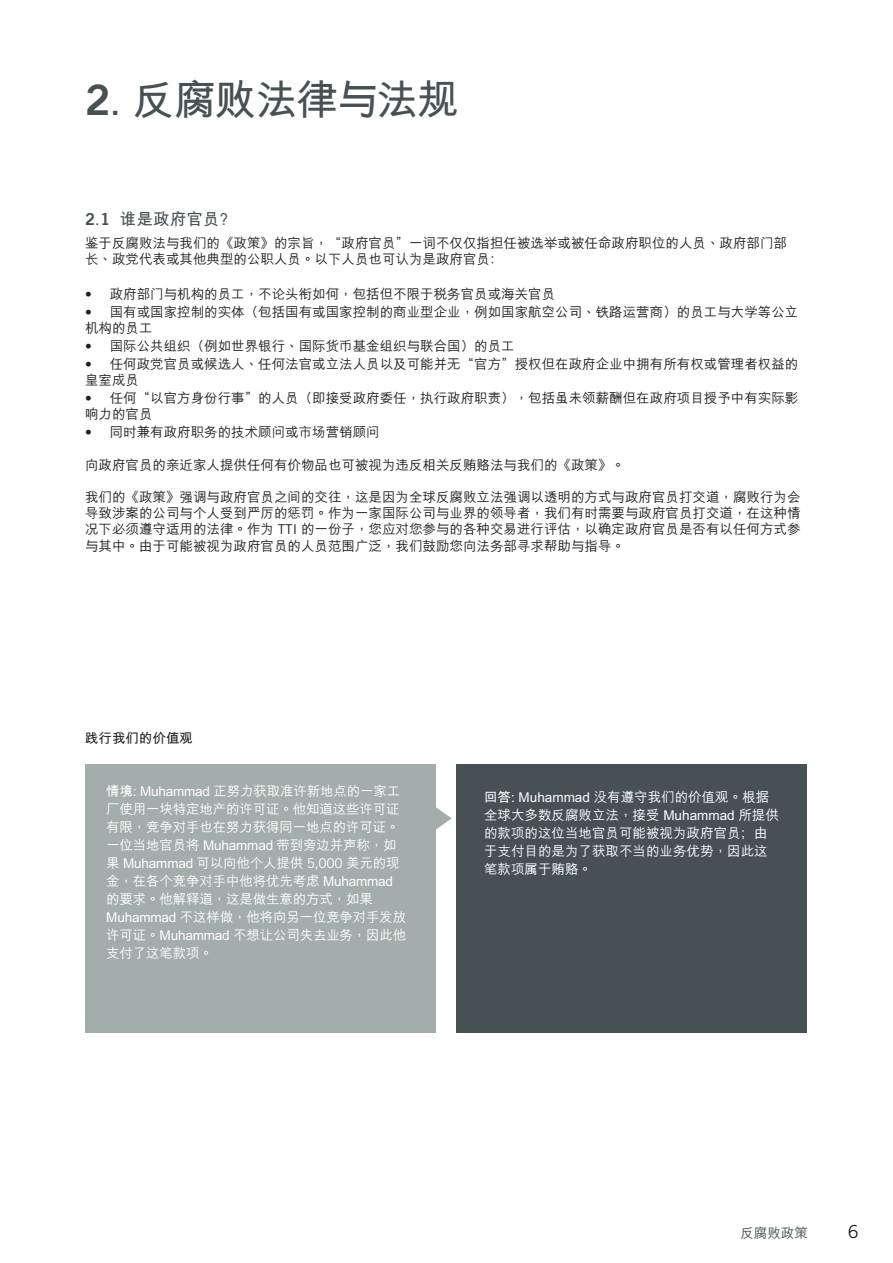
<style>
.page{position:relative;width:893px;height:1263px;background:#fff}
.page>*{position:absolute;margin:0;border:0;box-sizing:border-box;transform-origin:0 0}
._28pt_Bold{font:700 42px "M Hei PRC";letter-spacing:-.03em;color:#475153}
.t1{font:18px "Trade Gothic LT Std";color:#231f20}
._11pt_Bold{font:700 16.5px "M Hei PRC";letter-spacing:.01em;color:#475153}
._9pt{font:500 13.5px/16.2px "M Hei PRC";color:#231f20}
.t2{font:500 13.5px/18px "M Hei PRC";letter-spacing:-.015em;color:#fff}
.t3{font:700 13.5px "M Hei PRC";color:#231f20}
.t4{font:500 13.5px "M Hei PRC";color:#475153}
.s1{font-family:"Trade Gothic LT Pro Bd 2";font-weight:400}
.s2{font-family:"Trade Gothic LT Std Bd 2";font-weight:400}
.s3{font-family:"M Hei HK"}
.s4{font-family:"Trade Gothic LT Std Cn 18";font-weight:400}
.s5{font-family:"Trade Gothic LT Std";font-weight:400}
.s6{font-weight:700}
</style>
<div class="page">
<svg style="left:436px;top:807px;width:16px;height:23px"></svg>
<div style="left:85px;top:765px;width:351px;height:268px;background:#a3adab"></div>
<div style="left:456px;top:765px;width:351px;height:268px;background:#475153"></div>
<p class="_28pt_Bold" style="left:85px;top:77px;width:376px"><span class="s1">2</span>. 反腐败法律与法规</p>
<p class="_11pt_Bold" style="left:85px;top:209px;width:153px"><span class="s1">2</span>.<span class="s2">1</span> 谁是政府官员？</p>
<p class="_9pt" style="left:85px;top:235px;width:703px">鉴于反腐败法与我们的《政策》的宗旨<span class="s3">，</span>“政府官员”一词不仅仅指担任被选举或被任命政府职位的人员<span class="s3">、</span>政府部门部长<span class="s3">、</span>政党代表或其他典型的公职人员<span class="s3">。</span>以下人员也可认为是政府官员：</p>
<p class="_9pt" style="left:85px;top:286px;width:472px"><span class="s4">•</span> 政府部门与机构的员工<span class="s3">，</span>不论头衔如何<span class="s3">，</span>包括但不限于税务官员或海关官员</p>
<p class="_9pt" style="left:85px;top:304px;width:715px"><span class="s4">•</span> 国有或国家控制的实体（包括国有或国家控制的商业型企业<span class="s3">，</span>例如国家航空公司<span class="s3">、</span>铁路运营商）的员工与大学等公立机构的员工</p>
<p class="_9pt" style="left:85px;top:338px;width:431px"><span class="s4">•</span> 国际公共组织（例如世界银行<span class="s3">、</span>国际货币基金组织与联合国）的员工</p>
<p class="_9pt" style="left:85px;top:356px;width:715px"><span class="s4">•</span> 任何政党官员或候选人<span class="s3">、</span>任何法官或立法人员以及可能并无“官方”授权但在政府企业中拥有所有权或管理者权益的皇室成员</p>
<p class="_9pt" style="left:85px;top:390px;width:715px"><span class="s4">•</span> 任何“以官方身份行事”的人员（即接受政府委任<span class="s3">，</span>执行政府职责）<span class="s3">，</span>包括虽未领薪酬但在政府项目授予中有实际影响力的官员</p>
<p class="_9pt" style="left:85px;top:424px;width:296px"><span class="s4">•</span> 同时兼有政府职务的技术顾问或市场营销顾问</p>
<p class="_9pt" style="left:85px;top:457px;width:541px">向政府官员的亲近家人提供任何有价物品也可被视为违反相关反贿赂法与我们的《政策》<span class="s3">。</span></p>
<p class="_9pt" style="left:85px;top:489px;width:717px;text-align:justify">我们的《政策》强调与政府官员之间的交往<span class="s3">，</span>这是因为全球反腐败立法强调以透明的方式与政府官员打交道<span class="s3">，</span>腐败行为会导致涉案的公司与个人受到严厉的惩罚<span class="s3">。</span>作为一家国际公司与业界的领导者<span class="s3">，</span>我们有时需要与政府官员打交道<span class="s3">，</span>在这种情况下必须遵守适用的法律<span class="s3">。</span>作为 <span class="s5">TTI</span> 的一份子<span class="s3">，</span>您应对您参与的各种交易进行评估<span class="s3">，</span>以确定政府官员是否有以任何方式参与其中<span class="s3">。</span>由于可能被视为政府官员的人员范围广泛<span class="s3">，</span>我们鼓励您向法务部寻求帮助与指导<span class="s3">。</span></p>
<p class="t3" style="left:85px;top:731px;width:109px">践行我们的价值观</p>
<p class="t2" style="left:106px;top:782px;width:302px"><span class="s6">情境:</span> Muhammad 正努力获取准许新地点的一家工厂使用一块特定地产的许可证<span class="s3">。</span>他知道这些许可证有限<span class="s3">，</span>竞争对手也在努力获得同一地点的许可证<span class="s3">。</span>一位当地官员将 Muhammad 带到旁边并声称<span class="s3">，</span>如果 Muhammad 可以向他个人提供 <span class="s5">5</span>,<span class="s5">000</span> 美元的现金<span class="s3">，</span>在各个竞争对手中他将优先考虑 Muhammad的要求<span class="s3">。</span>他解释道<span class="s3">，</span>这是做生意的方式<span class="s3">，</span>如果<br>Muhammad 不这样做<span class="s3">，</span>他将向另一位竞争对手发放许可证<span class="s3">。</span>Muhammad 不想让公司失去业务<span class="s3">，</span>因此他支付了这笔款项<span class="s3">。</span></p>
<p class="t2" style="left:484px;top:788px;width:296px"><span class="s6">回答:</span> Muhammad 没有遵守我们的价值观<span class="s3">。</span>根据全球大多数反腐败立法<span class="s3">，</span>接受 Muhammad 所提供的款项的这位当地官员可能被视为政府官员；由于支付目的是为了获取不当的业务优势<span class="s3">，</span>因此这笔款项属于贿赂<span class="s3">。</span></p>
<p class="t4" style="left:740px;top:1226px;width:69px">反腐败政策</p>
<h2 class="t1" style="left:848px;top:1221px;width:12px">6</h2>
</div>
